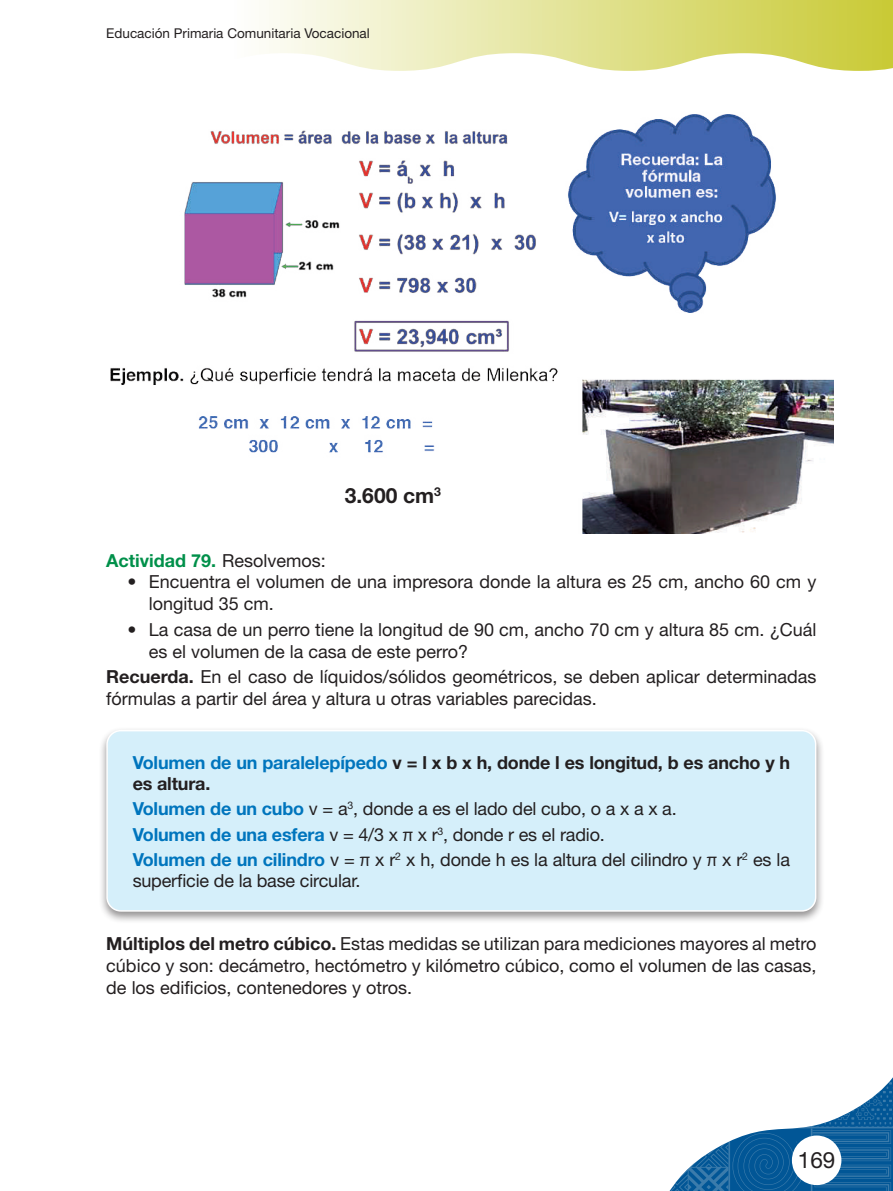
<style>
.page{position:relative;width:893px;height:1191px;background:#fff}
.page>*{position:absolute;margin:0;border:0;box-sizing:border-box;transform-origin:0 0}
.t1{font:22.5px "Helvetica Neue LT Std";color:#231f20}
.t2{font:700 21px "Helvetica Neue LT Std";color:#231f20}
.t3{font:18px/21.6px "Helvetica Neue LT Std";color:#231f20}
.t4{font:700 18px/21px "Helvetica Neue LT Std";letter-spacing:-.01em;color:#231f20}
.t5{font:700 18px "Helvetica Neue LT Std";color:#00904a}
.t6{font:13.5px "Helvetica Neue LT Std";color:#231f20}
.s1{font-weight:400;color:#231f20}
.s2{font-weight:700}
.s3{color:#0075bd}
.s4{font-weight:700;color:#0075bd}
</style>
<div class="page">
<svg style="left:266px;top:0;width:627px;height:71px"></svg>
<svg style="left:669px;top:1077px;width:224px;height:114px"></svg>
<div style="left:792px;top:1135px;width:49px;height:50px;background:#fff;border-radius:50%"></div>
<img style="left:110px;top:114px;width:724px;height:419px">
<div style="left:98px;top:726px;width:726px;height:198px;background:#231f20;opacity:.5"></div>
<div style="left:107px;top:730px;width:709px;height:181px;background:#d5effa;border-radius:14px"></div>
<div style="left:106px;top:730px;width:710px;height:181px;border:2px solid #fff;border-radius:14px"></div>
<p class="t6" style="left:106px;top:25px;width:265px">Educación Primaria Comunitaria Vocacional</p>
<p class="t2" style="left:345px;top:482px;width:98px">3.600 cm<sup>3</sup></p>
<p class="t5" style="left:106px;top:549px;width:221px">Actividad 79. <span class="s1">Resolvemos:</span></p>
<p class="t3" style="left:149px;top:571px;width:669px;text-indent:-21px">• Encuentra el volumen de una impresora donde la altura es 25 cm, ancho 60 cm y longitud 35 cm.</p>
<p class="t3" style="left:149px;top:618px;width:669px;text-indent:-21px">• La casa de un perro tiene la longitud de 90 cm, ancho 70 cm y altura 85 cm. ¿Cuál es el volumen de la casa de este perro?</p>
<p class="t3" style="left:106px;top:666px;width:712px"><span class="s2">Recuerda.</span> En el caso de líquidos/sólidos geométricos, se deben aplicar determinadas fórmulas a partir del área y altura u otras variables parecidas.</p>
<p class="t4" style="left:133px;top:752px;width:659px"><span class="s3">Volumen de un paralelepípedo</span> v = l x b x h, donde l es longitud, b es ancho y h es altura.</p>
<p class="t3" style="left:133px;top:796px;width:659px;line-height:25.2px"><span class="s4">Volumen de un cubo</span> v = a<sup>3</sup>, donde a es el lado del cubo, o a x a x a.<br><span class="s4">Volumen de una esfera</span> v = 4/3 x π x r<sup>3</sup>, donde r es el radio.<br><span class="s4">Volumen de un cilindro</span> v = π x r<sup>2</sup> x h, donde h es la altura del cilindro y π x r<sup>2</sup> es la</p>
<p class="t3" style="left:133px;top:869px;width:229px">superficie de la base circular.</p>
<p class="t3" style="left:106px;top:933px;width:712px;text-align:justify"><span class="s2">Múltiplos del metro cúbico.</span> Estas medidas se utilizan para mediciones mayores al metro cúbico y son: decámetro, hectómetro y kilómetro cúbico, como el volumen de las casas, de los edificios, contenedores y otros.</p>
<p class="t1" style="left:798px;top:1146px;width:39px">169</p>
</div>
